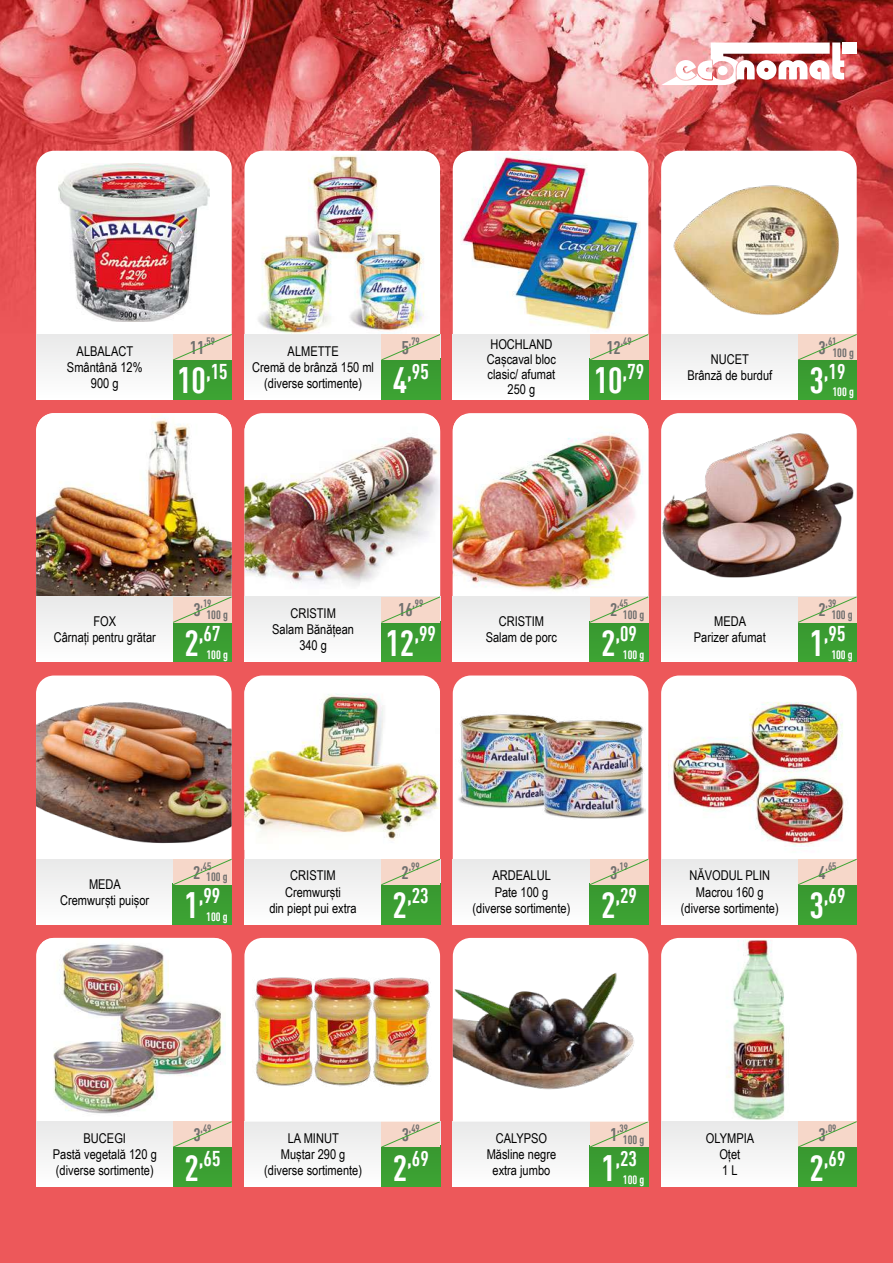
<style>
.page{position:relative;width:893px;height:1263px;background:#fff}
.page>*{position:absolute;margin:0;border:0;box-sizing:border-box;transform-origin:0 0}
.t1{font:700 condensed 21px "Adihaus DIN";color:#fff}
.t2{font:700 condensed 18px "Adihaus DIN";color:#6f6f6e}
.t3{font:13.5px/16.2px "Arial Narrow";color:#000;text-align:center}
.t4{font:700 condensed 12px "Adihaus DIN";color:#fff}
.t5{font:700 condensed 12px "Adihaus DIN";color:#6f6f6e}
.t6{font:700 condensed 10.5px "Adihaus DIN";color:#6f6f6e}
.s1{font-size:36px}
</style>
<div class="page">
<img style="left:0;top:0;width:893px;height:1263px">
<div style="left:36px;top:597px;width:196px;height:65px;background:#f8f8f8"></div>
<div style="left:173px;top:621px;width:59px;height:41px;background:#3a9e32"></div>
<img style="left:36px;top:413px;width:197px;height:210px">
<div style="left:244px;top:597px;width:196px;height:65px;background:#f8f8f8"></div>
<div style="left:381px;top:621px;width:59px;height:41px;background:#3a9e32"></div>
<img style="left:244px;top:413px;width:197px;height:210px">
<div style="left:36px;top:334px;width:196px;height:65px;background:#f8f8f8"></div>
<div style="left:173px;top:359px;width:59px;height:40px;background:#3b9e32"></div>
<img style="left:36px;top:151px;width:197px;height:210px">
<div style="left:244px;top:334px;width:196px;height:65px;background:#f8f8f8"></div>
<div style="left:381px;top:359px;width:59px;height:40px;background:#3b9e32"></div>
<img style="left:244px;top:151px;width:197px;height:210px">
<div style="left:453px;top:334px;width:195px;height:65px;background:#f8f8f8"></div>
<div style="left:590px;top:359px;width:58px;height:40px;background:#3b9e32"></div>
<img style="left:453px;top:151px;width:196px;height:210px">
<div style="left:661px;top:334px;width:196px;height:65px;background:#f8f8f8"></div>
<div style="left:798px;top:359px;width:59px;height:40px;background:#3b9e32"></div>
<svg style="left:661px;top:151px;width:197px;height:210px"></svg>
<div style="left:36px;top:1121px;width:196px;height:66px;background:#f8f8f8"></div>
<div style="left:173px;top:1146px;width:59px;height:41px;background:#3a9e32"></div>
<img style="left:36px;top:938px;width:197px;height:210px">
<div style="left:244px;top:1121px;width:196px;height:66px;background:#f8f8f8"></div>
<div style="left:381px;top:1146px;width:59px;height:41px;background:#3a9e32"></div>
<svg style="left:244px;top:938px;width:197px;height:210px"></svg>
<img style="left:252px;top:966px;width:180px;height:127px">
<div style="left:453px;top:1121px;width:195px;height:66px;background:#f8f8f8"></div>
<div style="left:590px;top:1146px;width:58px;height:41px;background:#3a9e32"></div>
<div style="left:661px;top:1121px;width:196px;height:66px;background:#f8f8f8"></div>
<div style="left:798px;top:1146px;width:59px;height:41px;background:#3a9e32"></div>
<div style="left:843px;top:43px;width:14px;height:11px;background:#fff"></div>
<img style="left:661px;top:43px;width:183px;height:42px">
<div style="left:453px;top:597px;width:195px;height:65px;background:#f8f8f8"></div>
<div style="left:590px;top:621px;width:58px;height:41px;background:#3a9e32"></div>
<img style="left:453px;top:413px;width:196px;height:210px">
<div style="left:453px;top:859px;width:195px;height:65px;background:#f8f8f8"></div>
<div style="left:590px;top:883px;width:58px;height:41px;background:#3b9e32"></div>
<img style="left:453px;top:675px;width:196px;height:211px">
<div style="left:36px;top:859px;width:196px;height:65px;background:#f8f8f8"></div>
<div style="left:173px;top:883px;width:59px;height:41px;background:#3b9e32"></div>
<img style="left:36px;top:675px;width:197px;height:211px">
<div style="left:661px;top:597px;width:196px;height:65px;background:#f8f8f8"></div>
<div style="left:798px;top:621px;width:59px;height:41px;background:#3a9e32"></div>
<img style="left:661px;top:413px;width:197px;height:210px">
<div style="left:661px;top:859px;width:196px;height:65px;background:#f8f8f8"></div>
<div style="left:798px;top:883px;width:59px;height:41px;background:#3b9e32"></div>
<img style="left:661px;top:675px;width:197px;height:211px">
<div style="left:244px;top:859px;width:196px;height:65px;background:#f8f8f8"></div>
<div style="left:381px;top:883px;width:59px;height:41px;background:#3b9e32"></div>
<img style="left:244px;top:675px;width:197px;height:211px">
<svg style="left:661px;top:938px;width:197px;height:210px"></svg>
<svg style="left:453px;top:938px;width:196px;height:210px"></svg>
<img style="left:453px;top:951px;width:195px;height:170px">
<p class="t3" style="left:67px;top:342px;width:77px">ALBALACT<br>Smântână 12%<br>900 g</p>
<h2 class="t2" style="left:190px;top:334px;width:16px">11</h2>
<p class="t6" style="left:204px;top:333px;width:12px">,59</p>
<h1 class="t1" style="left:177px;top:355px;width:52px"><span class="s1">10</span>,15</h1>
<p class="t3" style="left:252px;top:342px;width:123px">ALMETTE<br>Cremă de brânză 150 ml (diverse sortimente)</p>
<h2 class="t2" style="left:402px;top:334px;width:9px">5</h2>
<p class="t6" style="left:409px;top:333px;width:12px">,79</p>
<p class="t3" style="left:487px;top:337px;width:70px;line-height:15px">HOCHLAND<br>Cașcaval bloc clasic/ afumat<br>250 g</p>
<h1 class="t1" style="left:393px;top:355px;width:38px"><span class="s1">4</span>,95</h1>
<h2 class="t2" style="left:606px;top:334px;width:16px">12</h2>
<p class="t6" style="left:621px;top:333px;width:12px">,49</p>
<h1 class="t1" style="left:594px;top:355px;width:52px"><span class="s1">10</span>,79</h1>
<h2 class="t2" style="left:818px;top:334px;width:9px">3</h2>
<p class="t6" style="left:826px;top:333px;width:12px">,61</p>
<p class="t5" style="left:832px;top:343px;width:23px">100 g</p>
<p class="t3" style="left:687px;top:350px;width:86px">NUCET<br>Brânză de burduf</p>
<h1 class="t1" style="left:809px;top:355px;width:38px"><span class="s1">3</span>,19</h1>
<p class="t4" style="left:832px;top:383px;width:23px">100 g</p>
<h2 class="t2" style="left:193px;top:596px;width:9px">3</h2>
<p class="t6" style="left:201px;top:596px;width:12px">,19</p>
<p class="t5" style="left:206px;top:606px;width:23px">100 g</p>
<p class="t3" style="left:54px;top:613px;width:104px">FOX<br>Cârnați pentru grătar</p>
<h1 class="t1" style="left:184px;top:617px;width:38px"><span class="s1">2</span>,67</h1>
<p class="t4" style="left:206px;top:645px;width:23px">100 g</p>
<p class="t3" style="left:272px;top:605px;width:83px">CRISTIM<br>Salam Bănățean<br>340 g</p>
<h2 class="t2" style="left:398px;top:596px;width:16px">16</h2>
<p class="t6" style="left:413px;top:596px;width:12px">,99</p>
<h1 class="t1" style="left:385px;top:617px;width:52px"><span class="s1">12</span>,99</h1>
<h2 class="t2" style="left:610px;top:596px;width:9px">2</h2>
<p class="t6" style="left:617px;top:596px;width:12px">,45</p>
<p class="t4" style="left:623px;top:645px;width:23px">100 g</p>
<p class="t5" style="left:623px;top:606px;width:23px">100 g</p>
<p class="t3" style="left:486px;top:613px;width:73px">CRISTIM<br>Salam de porc</p>
<h1 class="t1" style="left:601px;top:617px;width:38px"><span class="s1">2</span>,09</h1>
<h2 class="t2" style="left:818px;top:596px;width:9px">2</h2>
<p class="t6" style="left:826px;top:596px;width:12px">,39</p>
<p class="t4" style="left:831px;top:645px;width:23px">100 g</p>
<p class="t5" style="left:831px;top:606px;width:23px">100 g</p>
<p class="t3" style="left:694px;top:613px;width:73px">MEDA<br>Parizer afumat</p>
<h1 class="t1" style="left:809px;top:617px;width:38px"><span class="s1">1</span>,95</h1>
<h2 class="t2" style="left:193px;top:859px;width:9px">2</h2>
<p class="t6" style="left:200px;top:858px;width:12px">,45</p>
<p class="t4" style="left:206px;top:908px;width:23px">100 g</p>
<p class="t5" style="left:206px;top:868px;width:23px">100 g</p>
<p class="t3" style="left:60px;top:875px;width:91px">MEDA<br>Cremwurști puișor</p>
<h1 class="t1" style="left:184px;top:880px;width:38px"><span class="s1">1</span>,99</h1>
<p class="t3" style="left:269px;top:867px;width:89px">CRISTIM<br>Cremwurști<br>din piept pui extra</p>
<h2 class="t2" style="left:402px;top:859px;width:9px">2</h2>
<p class="t6" style="left:409px;top:858px;width:12px">,99</p>
<h1 class="t1" style="left:393px;top:880px;width:38px"><span class="s1">2</span>,23</h1>
<p class="t3" style="left:472px;top:867px;width:99px">ARDEALUL<br>Pate 100 g<br>(diverse sortimente)</p>
<h2 class="t2" style="left:610px;top:859px;width:9px">3</h2>
<p class="t6" style="left:617px;top:858px;width:12px">,19</p>
<h1 class="t1" style="left:601px;top:880px;width:38px"><span class="s1">2</span>,29</h1>
<p class="t3" style="left:681px;top:867px;width:99px">NĂVODUL PLIN<br>Macrou 160 g (diverse sortimente)</p>
<h2 class="t2" style="left:818px;top:859px;width:9px">4</h2>
<p class="t6" style="left:826px;top:858px;width:12px">,65</p>
<h1 class="t1" style="left:809px;top:880px;width:38px"><span class="s1">3</span>,69</h1>
<p class="t3" style="left:53px;top:1129px;width:106px">BUCEGI<br>Pastă vegetală 120 g (diverse sortimente)</p>
<h2 class="t2" style="left:193px;top:1121px;width:9px">3</h2>
<p class="t6" style="left:201px;top:1120px;width:12px">,49</p>
<h1 class="t1" style="left:184px;top:1142px;width:38px"><span class="s1">2</span>,65</h1>
<p class="t3" style="left:264px;top:1129px;width:99px">LA MINUT<br>Muștar 290 g (diverse sortimente)</p>
<h2 class="t2" style="left:402px;top:1121px;width:9px">3</h2>
<p class="t6" style="left:409px;top:1120px;width:12px">,49</p>
<h1 class="t1" style="left:393px;top:1142px;width:38px"><span class="s1">2</span>,69</h1>
<p class="t3" style="left:487px;top:1129px;width:71px">CALYPSO<br>Măsline negre extra jumbo</p>
<h2 class="t2" style="left:610px;top:1121px;width:9px">1</h2>
<p class="t6" style="left:617px;top:1120px;width:12px">,39</p>
<p class="t5" style="left:623px;top:1131px;width:23px">100 g</p>
<h1 class="t1" style="left:601px;top:1142px;width:38px"><span class="s1">1</span>,23</h1>
<p class="t4" style="left:623px;top:1170px;width:23px">100 g</p>
<p class="t3" style="left:706px;top:1129px;width:50px">OLYMPIA<br>Oțet<br>1 L</p>
<h2 class="t2" style="left:818px;top:1121px;width:9px">3</h2>
<p class="t6" style="left:826px;top:1120px;width:12px">,09</p>
<h1 class="t1" style="left:809px;top:1142px;width:38px"><span class="s1">2</span>,69</h1>
</div>
